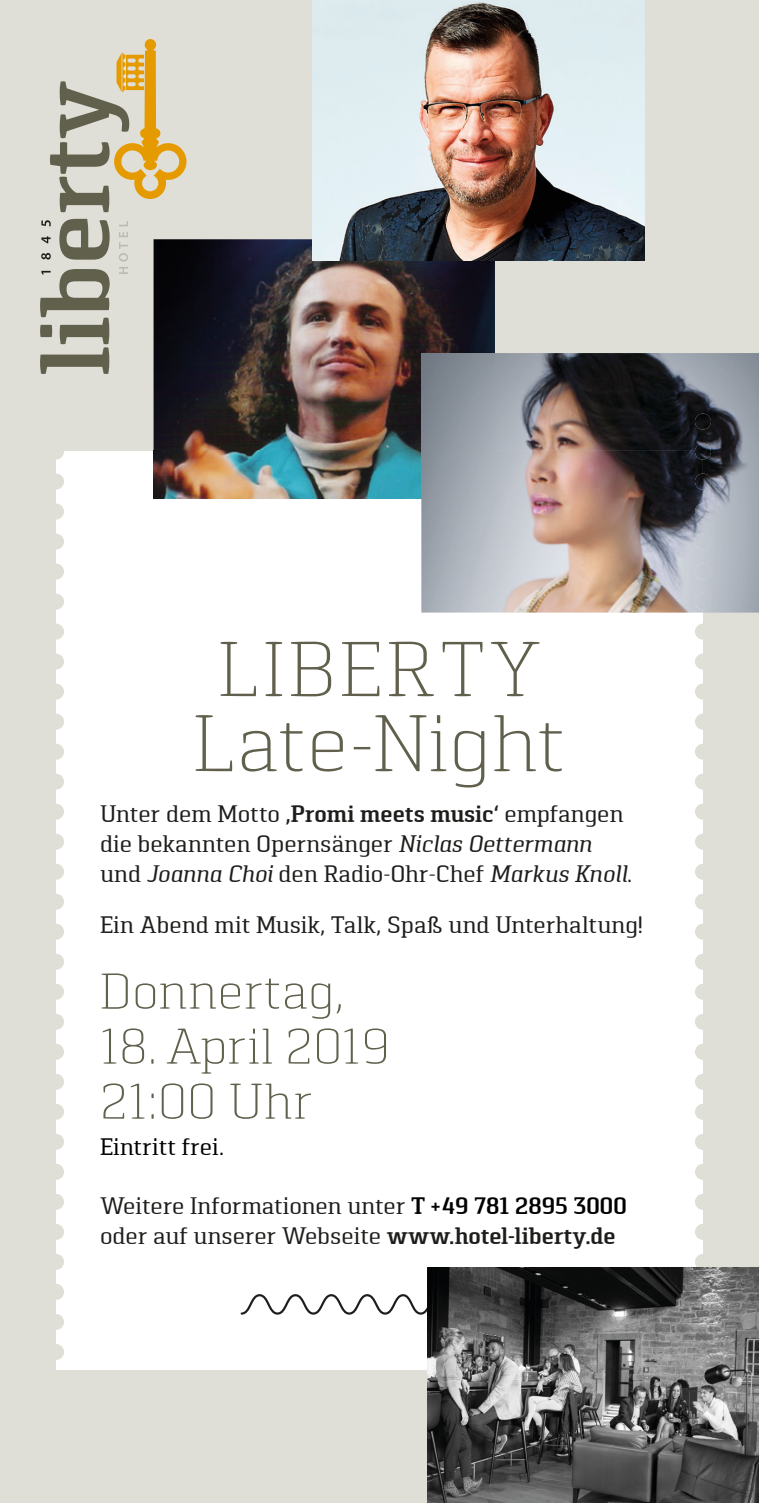
<style>
.page{position:relative;width:759px;height:1503px;background:#fff}
.page>*{position:absolute;margin:0;border:0;box-sizing:border-box;transform-origin:0 0}
.t1{font:200 80px "Pancetta Serif Pro";color:#61604d}
.t2{font:200 77.5px "Pancetta Serif Pro";letter-spacing:.05em;color:#61604d}
.t3{font:200 50px/55px "Pancetta Serif Pro";letter-spacing:.01em;color:#61604d}
.t4{font:23.75px/30px "Pancetta Serif Pro";letter-spacing:.005em;color:#1d1d1b}
.t5{font:23.75px "Pancetta Serif Pro";letter-spacing:.005em;color:#000}
.s1{font-weight:600}
.s2{font-style:italic}
.s3{font-weight:600;color:#000}
</style>
<div class="page">
<div style="left:0;top:0;width:758px;height:1502px;background:#dfded7"></div>
<div style="left:56px;top:451px;width:646px;height:918px;background:#fff"></div>
<svg style="left:41px;top:253px;width:10px;height:6px"></svg>
<svg style="left:41px;top:236px;width:10px;height:7px"></svg>
<svg style="left:41px;top:220px;width:10px;height:6px"></svg>
<svg style="left:40px;top:269px;width:70px;height:105px"></svg>
<svg style="left:59px;top:219px;width:51px;height:41px"></svg>
<svg style="left:50px;top:39px;width:136px;height:173px"></svg>
<svg style="left:119px;top:221px;width:9px;height:53px"></svg>
<svg style="left:56px;top:451px;width:8px;height:919px"></svg>
<svg style="left:694px;top:612px;width:16px;height:655px"></svg>
<img style="left:153px;top:239px;width:341px;height:212px">
<img style="left:153px;top:451px;width:268px;height:48px">
<img style="left:494px;top:353px;width:264px;height:259px">
<img style="left:421px;top:451px;width:281px;height:161px">
<img style="left:694px;top:413px;width:16px;height:196px">
<img style="left:421px;top:353px;width:73px;height:146px">
<svg style="left:240px;top:1294px;width:187px;height:21px"></svg>
<img style="left:427px;top:1267px;width:331px;height:235px">
<img style="left:313px;top:0;width:330px;height:261px">
<h2 class="t2" style="left:218px;top:627px;width:324px">LIBERTY</h2>
<h1 class="t1" style="left:193px;top:699px;width:374px">Late-Night</h1>
<p class="t4" style="left:100px;top:799px;width:533px">Unter dem Motto <span class="s1">‚Promi meets music‘</span> empfangen die bekannten Opernsänger <span class="s2">Niclas Oettermann </span>und <span class="s2">Joanna Choi</span> den Radio-Ohr-Chef <span class="s2">Markus Knoll</span>.</p>
<p class="t4" style="left:100px;top:910px;width:544px">Ein Abend mit Musik, Talk, Spaß und Unterhaltung!</p>
<h3 class="t3" style="left:100px;top:964px;width:246px">Donnertag,</h3>
<h3 class="t3" style="left:100px;top:1019px;width:291px">18. April 2019<br>21:00 Uhr</h3>
<p class="t5" style="left:100px;top:1133px;width:125px">Eintritt frei.</p>
<p class="t4" style="left:100px;top:1191px;width:528px">Weitere Informationen unter <span class="s3">T + 49 781 2895 3000 </span>oder auf unserer Webseite <span class="s1">www.hotel-liberty.de</span></p>
</div>
